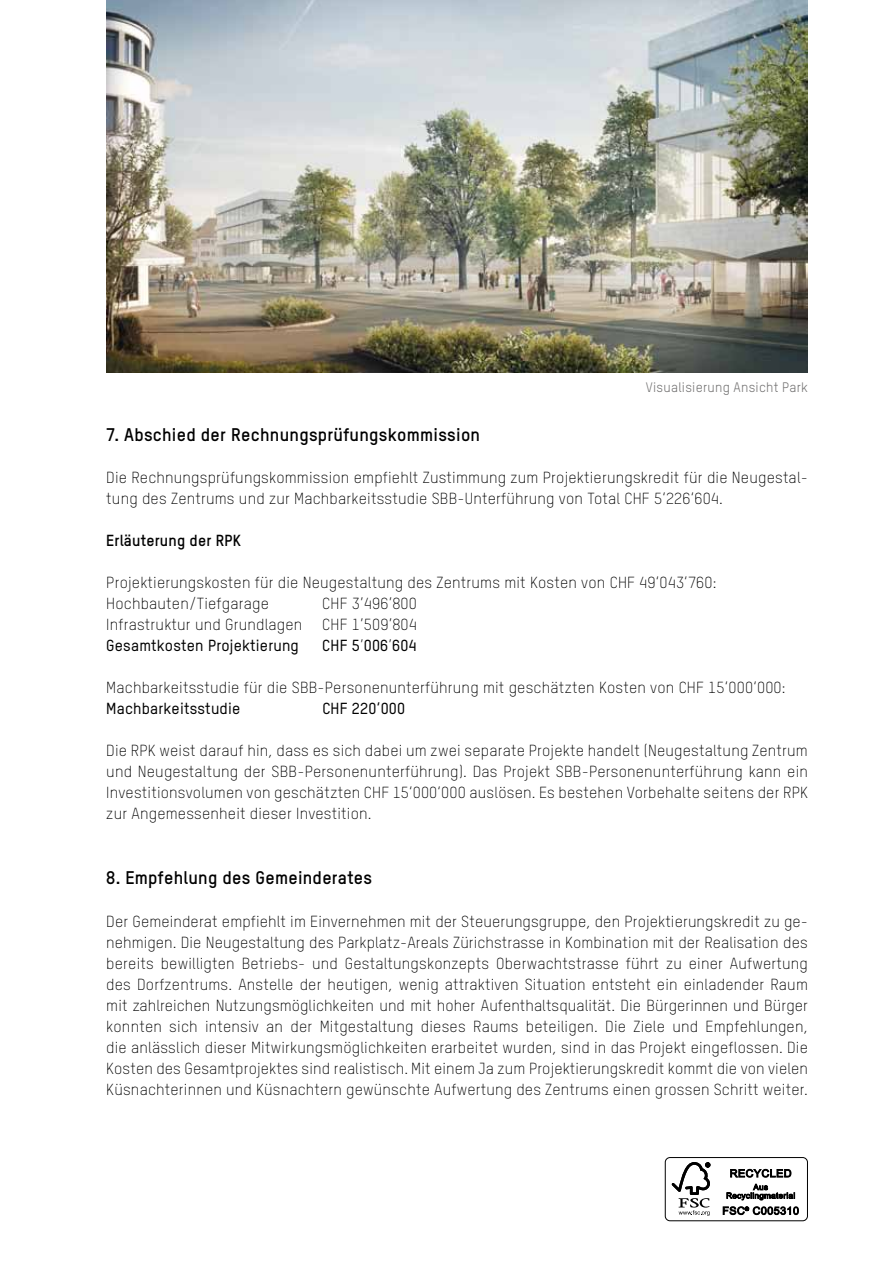
<style>
.page{position:relative;width:893px;height:1263px;background:#fff}
.page>*{position:absolute;margin:0;border:0;box-sizing:border-box;transform-origin:0 0}
.t1{font:700 18px "TSTAR";letter-spacing:.015em;color:#000}
.t2{font:300 15.75px/21px "TSTAR";letter-spacing:.01em;color:#000}
.t3{font:500 15.75px "TSTAR";letter-spacing:.01em;color:#000}
.t4{font:700 15.75px "TSTAR";letter-spacing:.01em;color:#000}
.t5{font:13.5px "TSTAR";letter-spacing:.02em;color:#706f6f}
.s1{font-weight:300}
</style>
<div class="page">
<img style="left:106px;top:0;width:702px;height:372px">
<div style="left:665px;top:1157px;width:143px;height:64px;border:1px solid #000;border-radius:5px"></div>
<svg style="left:672px;top:1162px;width:38px;height:54px"></svg>
<svg style="left:730px;top:1169px;width:61px;height:9px"></svg>
<svg style="left:726px;top:1184px;width:69px;height:16px"></svg>
<svg style="left:723px;top:1206px;width:76px;height:9px"></svg>
<p class="t5" style="left:646px;top:379px;width:164px">Visualisierung Ansicht Park</p>
<p class="t1" style="left:106px;top:423px;width:375px">7. Abschied der Rechnungsprüfungskommission</p>
<p class="t2" style="left:106px;top:466px;width:703px">Die Rechnungsprüfungskommission empfiehlt Zustimmung zum Projektierungskredit für die Neugestal&shy;tung des Zentrums und zur Machbarkeitsstudie SBB-Unterführung von Total CHF 5‘226‘604.</p>
<p class="t4" style="left:106px;top:530px;width:136px">Erläuterung der RPK</p>
<p class="t2" style="left:106px;top:571px;width:612px">Projektierungskosten für die Neugestaltung des Zentrums mit Kosten von CHF 49‘043‘760:<br>Hochbauten/Tiefgarage</p>
<p class="t2" style="left:322px;top:592px;width:96px">CHF 3’496’800</p>
<p class="t2" style="left:106px;top:613px;width:198px">Infrastruktur und Grundlagen</p>
<p class="t2" style="left:322px;top:613px;width:96px">CHF 1’509’804</p>
<p class="t3" style="left:106px;top:635px;width:194px">Gesamtkosten Projektierung</p>
<p class="t3" style="left:322px;top:635px;width:96px">CHF 5<span class="s1">’</span>006<span class="s1">’</span>604</p>
<p class="t2" style="left:106px;top:676px;width:681px">Machbarkeitsstudie für die SBB-Personenunterführung mit geschätzten Kosten von CHF 15‘000‘000:</p>
<p class="t3" style="left:106px;top:698px;width:136px">Machbarkeitsstudie</p>
<p class="t3" style="left:322px;top:698px;width:84px">CHF 220‘000</p>
<p class="t2" style="left:106px;top:739px;width:703px;text-align:justify">Die RPK weist darauf hin, dass es sich dabei um zwei separate Projekte handelt (Neugestaltung Zentrum und Neugestaltung der SBB-Personenunterführung). Das Projekt SBB-Personenunterführung kann ein Investitionsvolumen von geschätzten CHF 15‘000‘000 auslösen. Es bestehen Vorbehalte seitens der RPK zur Angemessenheit dieser Investition.</p>
<p class="t1" style="left:106px;top:867px;width:267px">8. Empfehlung des Gemeinderates</p>
<p class="t2" style="left:106px;top:911px;width:703px;text-align:justify">Der Gemeinderat empfiehlt im Einvernehmen mit der Steuerungsgruppe, den Projektierungskredit zu ge&shy;nehmigen. Die Neugestaltung des Parkplatz-Areals Zürichstrasse in Kombination mit der Realisation des bereits bewilligten Betriebs- und Gestaltungskonzepts Oberwachtstrasse führt zu einer Aufwertung des Dorfzentrums. Anstelle der heutigen, wenig attraktiven Situation entsteht ein einladender Raum mit zahlreichen Nutzungsmöglichkeiten und mit hoher Aufenthaltsqualität. Die Bürgerinnen und Bürger konnten sich intensiv an der Mitgestaltung dieses Raums beteiligen. Die Ziele und Empfehlungen, die anlässlich dieser Mitwirkungsmöglichkeiten erarbeitet wurden, sind in das Projekt eingeflossen. Die Kosten des Gesamtprojektes sind realistisch. Mit einem Ja zum Projektierungskredit kommt die von vielen Küsnachterinnen und Küsnachtern gewünschte Aufwertung des Zentrums einen grossen Schritt weiter.</p>
</div>
